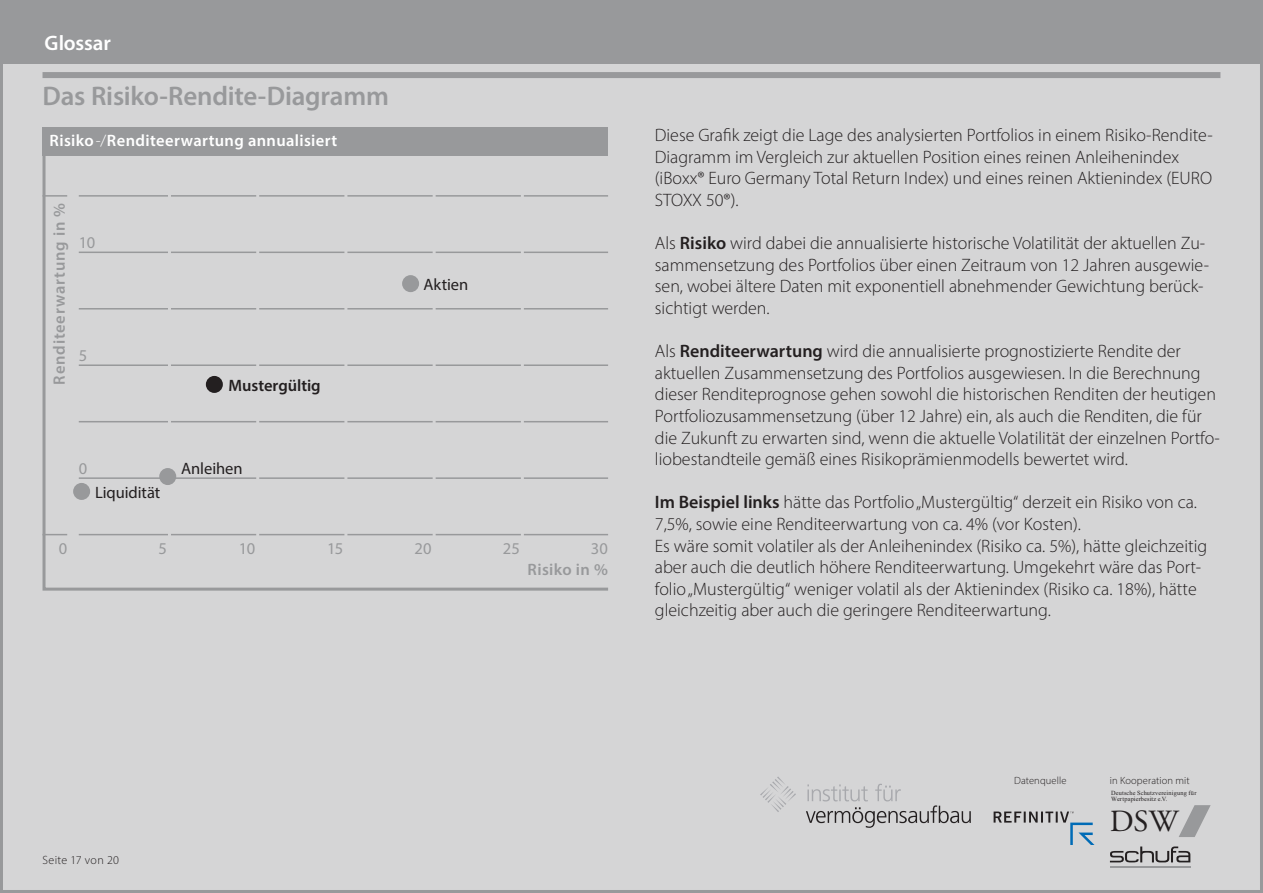
<style>
.page{position:relative;width:1263px;height:893px;background:#fff}
.page>*{position:absolute;margin:0;border:0;box-sizing:border-box;transform-origin:0 0}
.t1{font:30.75px "Adobe Garamond Pro";color:#231f20}
.t2{font:600 27px "Myriad Pro";letter-spacing:-.01em;color:#98999b}
.t3{font:600 21px "Myriad Pro";letter-spacing:-.005em;color:#fff}
.t4{font:300 18px/21.6px "Myriad Pro";color:#231f20}
.t5{font:600 16.5px "Myriad Pro";letter-spacing:.02em;color:#fff}
.t6{font:16.5px "Myriad Pro";letter-spacing:-.005em;color:#231f20}
.t7{font:600 16.5px "Myriad Pro";letter-spacing:.045em;color:#98999b}
.t8{font:16.5px "Myriad Pro";letter-spacing:-.01em;color:#98999b}
.t9{font:600 16.5px "Myriad Pro";letter-spacing:-.005em;color:#231f20}
.t10{font:600 16.5px "Myriad Pro";letter-spacing:.02em;color:#98999b}
.t11{font:300 12px "Myriad Pro";letter-spacing:.025em;color:#231f20}
.t12{font:300 10.5px "Myriad Pro";letter-spacing:.01em;color:#231f20}
.t13{font:6.3px/6.6px "Times New Roman";letter-spacing:.02em;color:#231f20}
.s1{font-weight:300}
.s2{font-weight:600}
</style>
<div class="page">
<div style="left:2px;top:2px;width:1259px;height:889px;background:#d5d5d6"></div>
<div style="left:0;top:0;width:1263px;height:64px;background:#98999b"></div>
<svg style="left:42px;top:127px;width:566px;height:464px"></svg>
<div style="left:43px;top:128px;width:565px;height:28px;background:#98999b"></div>
<hr style="left:79px;top:195px;width:529px;height:2px;background:#98999b">
<hr style="left:79px;top:252px;width:529px;height:1px;background:#98999b">
<hr style="left:79px;top:308px;width:529px;height:2px;background:#98999b">
<hr style="left:79px;top:364px;width:529px;height:2px;background:#98999b">
<hr style="left:79px;top:421px;width:529px;height:1px;background:#98999b">
<hr style="left:79px;top:477px;width:529px;height:2px;background:#98999b">
<hr style="left:79px;top:534px;width:529px;height:1px;background:#98999b">
<hr style="left:43px;top:195px;width:24px;height:2px;background:#98999b">
<svg style="left:43px;top:534px;width:24px;height:1px"></svg>
<hr style="left:168px;top:193px;width:3px;height:346px;background:#d5d5d6">
<hr style="left:256px;top:193px;width:3px;height:346px;background:#d5d5d6">
<hr style="left:344px;top:193px;width:3px;height:346px;background:#d5d5d6">
<hr style="left:433px;top:193px;width:3px;height:346px;background:#d5d5d6">
<hr style="left:521px;top:193px;width:3px;height:346px;background:#d5d5d6">
<div style="left:206px;top:376px;width:17px;height:17px;background:#231f20;border-radius:50%"></div>
<div style="left:159px;top:468px;width:17px;height:17px;background:#98999b;border-radius:50%"></div>
<div style="left:402px;top:275px;width:17px;height:17px;background:#98999b;border-radius:50%"></div>
<div style="left:73px;top:483px;width:17px;height:17px;background:#98999b;border-radius:50%"></div>
<svg style="left:1110px;top:846px;width:80px;height:16px"></svg>
<hr style="left:1110px;top:866px;width:80px;height:1px;background:#98999b">
<svg style="left:1179px;top:805px;width:32px;height:32px"></svg>
<svg style="left:993px;top:811px;width:101px;height:34px"></svg>
<svg style="left:806px;top:784px;width:165px;height:44px"></svg>
<svg style="left:760px;top:777px;width:36px;height:35px"></svg>
<div style="left:43px;top:72px;width:1177px;height:6px;background:#98999b"></div>
<p class="t3" style="left:45px;top:29px;width:68px">Glossar</p>
<p class="t2" style="left:43px;top:79px;width:348px">Das Risiko-Rendite-Diagramm</p>
<p class="t5" style="left:50px;top:130px;width:289px">Risiko<span class="s1">-/</span>Renditeerwartung annualisiert</p>
<p class="t7" style="left:49px;top:385px;width:183px;rotate:-90deg">Renditeerwartung in %</p>
<p class="t8" style="left:79px;top:233px;width:18px">10</p>
<p class="t8" style="left:79px;top:346px;width:10px">5</p>
<p class="t9" style="left:228px;top:374px;width:94px">Mustergültig</p>
<p class="t8" style="left:79px;top:459px;width:10px">0</p>
<p class="t6" style="left:95px;top:482px;width:67px">Liquidität</p>
<p class="t6" style="left:181px;top:458px;width:63px">Anleihen</p>
<p class="t6" style="left:424px;top:274px;width:46px">Aktien</p>
<p class="t8" style="left:59px;top:538px;width:10px">0</p>
<p class="t8" style="left:159px;top:538px;width:10px">5</p>
<p class="t8" style="left:239px;top:538px;width:18px">10</p>
<p class="t8" style="left:327px;top:538px;width:18px">15</p>
<p class="t8" style="left:415px;top:538px;width:19px">20</p>
<p class="t8" style="left:503px;top:538px;width:19px">25</p>
<p class="t8" style="left:591px;top:538px;width:19px">30</p>
<p class="t10" style="left:528px;top:559px;width:82px">Risiko in %</p>
<p class="t4" style="left:655px;top:124px;width:559px">Diese Grafik zeigt die Lage des analysierten Portfolios in einem Risiko-Rendite-Diagramm im Vergleich zur aktuellen Position eines reinen Anleihenindex (iBoxx® Euro Germany Total Return Index) und eines reinen Aktienindex (EURO STOXX 50®).</p>
<p class="t4" style="left:655px;top:232px;width:556px">Als <span class="s2">Risiko</span> wird dabei die annualisierte historische Volatilität der aktuellen Zu&shy;sammensetzung des Portfolios über einen Zeitraum von 12 Jahren ausgewie&shy;sen, wobei ältere Daten mit exponentiell abnehmender Gewichtung berück&shy;sichtigt werden.</p>
<p class="t4" style="left:655px;top:340px;width:566px">Als <span class="s2">Renditeerwartung</span> wird die annualisierte prognostizierte Rendite der aktuellen Zusammensetzung des Portfolios ausgewiesen. In die Berechnung dieser Renditeprognose gehen sowohl die historischen Renditen der heutigen Portfoliozusammensetzung (über 12 Jahre) ein, als auch die Renditen, die für die Zukunft zu erwarten sind, wenn die aktuelle Volatilität der einzelnen Portfo&shy;liobestandteile gemäß eines Risikoprämienmodells bewertet wird.</p>
<p class="t4" style="left:655px;top:491px;width:544px"><span class="s2">Im Beispiel links</span> hätte das Portfolio „Mustergültig“ derzeit ein Risiko von ca.<br>7,5%, sowie eine Renditeerwartung von ca. 4% (vor Kosten).</p>
<p class="t4" style="left:655px;top:534px;width:554px">Es wäre somit volatiler als der Anleihenindex (Risiko ca. 5%), hätte gleichzeitig aber auch die deutlich höhere Renditeerwartung. Umgekehrt wäre das Port&shy;folio „Mustergültig“ weniger volatil als der Aktienindex (Risiko ca. 18%), hätte gleichzeitig aber auch die geringere Renditeerwartung.</p>
<p class="t11" style="left:43px;top:852px;width:78px">Seite 17 von 20</p>
<p class="t12" style="left:1014px;top:774px;width:54px">Datenquelle</p>
<p class="t12" style="left:1110px;top:774px;width:81px">in Kooperation mit</p>
<p class="t13" style="left:1111px;top:789px;width:87px">Deutsche Schutzvereinigung für<br>Wertpapierbesitz e.V.</p>
<h1 class="t1" style="left:1110px;top:803px;width:70px">DSW</h1>
</div>
